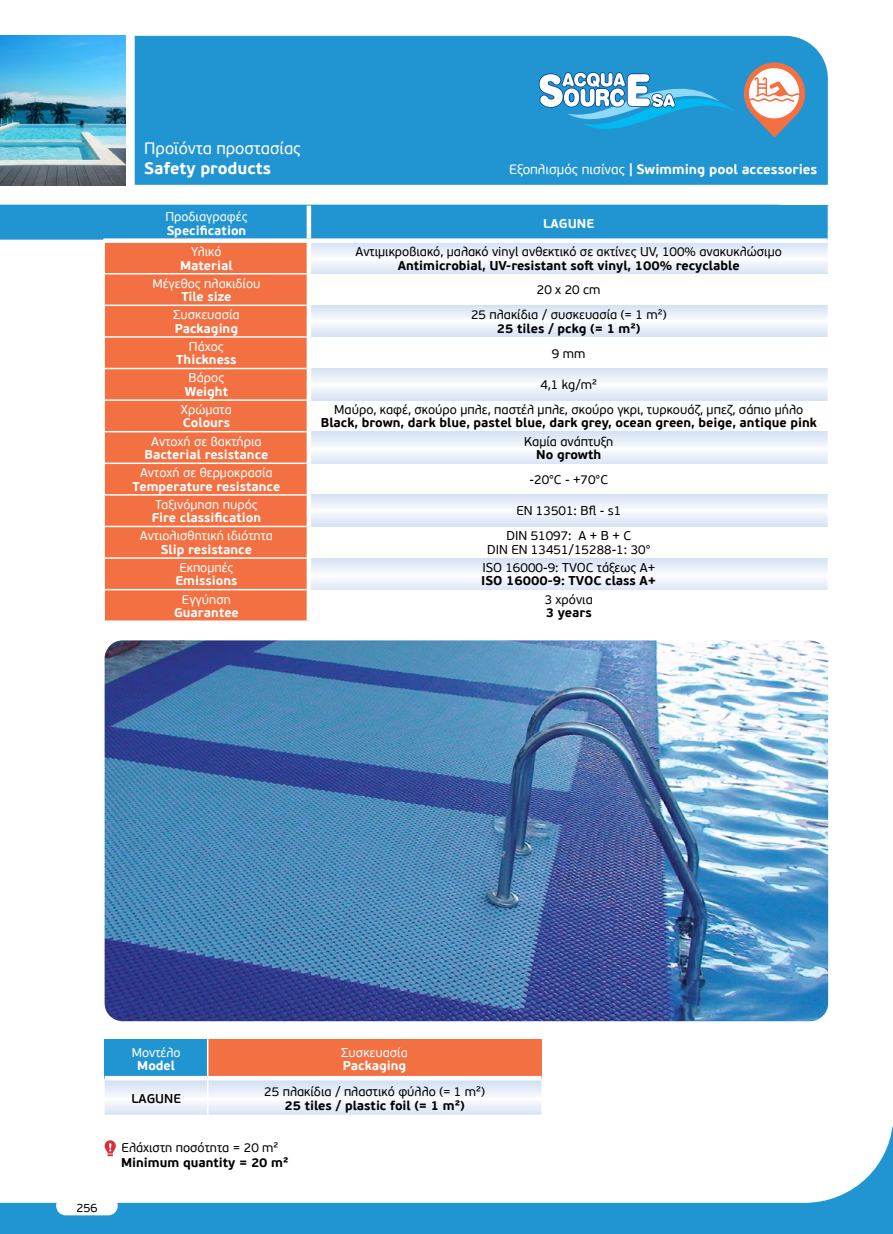
<style>
.page{position:relative;width:893px;height:1234px;background:#fff}
.page>*{position:absolute;margin:0;border:0;box-sizing:border-box;transform-origin:0 0}
.t1{font:16.5px "PF Beau Sans Pro";color:#fff}
.t2{font:700 16.5px "PF Beau Sans Pro";color:#fff}
.t3{font:700 13.5px "PF Beau Sans Pro";color:#fff}
.t4{font:12.75px/13.5px "PF Beau Sans Pro";color:#000;text-align:center}
.t5{font:700 12.75px "PF Beau Sans Pro";color:#000}
.t6{font:700 12.75px "PF Beau Sans Pro";color:#fff}
.t7{font:12.75px "PF Beau Sans Pro";color:#fff}
.t8{font:600 12.75px "PF Beau Sans Pro";color:#000}
.t9{font:12px "PF Beau Sans Pro";color:#000}
.s1{font-weight:400}
</style>
<div class="page">
<svg style="left:0;top:1127px;width:893px;height:106px"></svg>
<div style="left:57px;top:1196px;width:60px;height:18px;background:#fff;border-radius:9px"></div>
<div style="left:56px;top:1195px;width:62px;height:19px;border:2px solid #fff;border-radius:9px"></div>
<div style="left:135px;top:36px;width:693px;height:149px;background:#2194d2"></div>
<svg style="left:0;top:204px;width:781px;height:35px;background:#3aa0d7"></svg>
<svg style="left:538px;top:71px;width:197px;height:76px;background:#46a6d9"></svg>
<img style="left:0;top:36px;width:125px;height:149px">
<svg style="left:744px;top:62px;width:61px;height:76px"></svg>
<div style="left:104px;top:205px;width:205px;height:35px;background:#2194d2"></div>
<div style="left:309px;top:205px;width:519px;height:35px;background:#2194d2"></div>
<div style="left:105px;top:243px;width:202px;height:377px;background:#f37043"></div>
<svg style="left:311px;top:243px;width:517px;height:31px"></svg>
<svg style="left:311px;top:305px;width:517px;height:32px"></svg>
<svg style="left:311px;top:368px;width:517px;height:32px"></svg>
<svg style="left:311px;top:431px;width:517px;height:32px"></svg>
<svg style="left:311px;top:495px;width:517px;height:31px"></svg>
<svg style="left:311px;top:558px;width:517px;height:31px"></svg>
<hr style="left:103px;top:273px;width:204px;height:1px;background:#fff">
<hr style="left:103px;top:304px;width:204px;height:2px;background:#fff">
<hr style="left:103px;top:336px;width:204px;height:1px;background:#fff">
<hr style="left:103px;top:367px;width:204px;height:2px;background:#fff">
<hr style="left:103px;top:399px;width:204px;height:2px;background:#fff">
<hr style="left:103px;top:431px;width:204px;height:1px;background:#fff">
<hr style="left:103px;top:462px;width:204px;height:2px;background:#fff">
<hr style="left:103px;top:494px;width:204px;height:1px;background:#fff">
<hr style="left:103px;top:525px;width:204px;height:2px;background:#fff">
<hr style="left:103px;top:557px;width:204px;height:1px;background:#fff">
<hr style="left:103px;top:588px;width:204px;height:2px;background:#fff">
<div style="left:103px;top:238px;width:206px;height:5px;background:#fff"></div>
<div style="left:309px;top:238px;width:519px;height:5px;background:#fff"></div>
<hr style="left:307px;top:205px;width:4px;height:33px;background:#fff">
<div style="left:105px;top:1038px;width:103px;height:39px;background:#2194d2"></div>
<div style="left:208px;top:1038px;width:333px;height:39px;background:#f37043"></div>
<svg style="left:105px;top:1080px;width:436px;height:34px"></svg>
<hr style="left:207px;top:1038px;width:1px;height:37px;background:#fff">
<hr style="left:207px;top:1080px;width:1px;height:34px;background:#fff">
<div style="left:105px;top:1075px;width:103px;height:5px;background:#fff"></div>
<div style="left:208px;top:1075px;width:333px;height:5px;background:#fff"></div>
<img style="left:105px;top:640px;width:723px;height:380px">
<svg style="left:105px;top:1139px;width:11px;height:16px"></svg>
<p class="t1" style="left:144px;top:139px;width:158px">Προϊόντα προστασίας</p>
<p class="t2" style="left:144px;top:158px;width:128px">Safety products</p>
<p class="t7" style="left:165px;top:209px;width:84px">Προδιαγραφές</p>
<p class="t6" style="left:167px;top:222px;width:81px">Specification</p>
<p class="t7" style="left:191px;top:244px;width:32px">Υλικό</p>
<p class="t6" style="left:180px;top:257px;width:54px">Material</p>
<p class="t7" style="left:152px;top:276px;width:110px">Μέγεθος πλακιδίου</p>
<p class="t6" style="left:181px;top:289px;width:52px">Tile size</p>
<p class="t7" style="left:173px;top:307px;width:68px">Συσκευασία</p>
<p class="t6" style="left:175px;top:320px;width:65px">Packaging</p>
<p class="t7" style="left:189px;top:339px;width:36px">Πάχος</p>
<p class="t6" style="left:176px;top:352px;width:62px">Thickness</p>
<p class="t7" style="left:189px;top:370px;width:37px">Βάρος</p>
<p class="t6" style="left:185px;top:383px;width:45px">Weight</p>
<p class="t7" style="left:181px;top:402px;width:53px">Χρώματα</p>
<p class="t6" style="left:183px;top:415px;width:49px">Colours</p>
<p class="t7" style="left:151px;top:433px;width:112px">Αντοχή σε βακτήρια</p>
<p class="t6" style="left:144px;top:446px;width:126px">Bacterial resistance</p>
<p class="t7" style="left:140px;top:465px;width:134px">Αντοχή σε θερμοκρασία</p>
<p class="t6" style="left:133px;top:478px;width:149px">Temperature resistance</p>
<p class="t7" style="left:155px;top:497px;width:104px">Ταξινόμηση πυρός</p>
<p class="t6" style="left:152px;top:509px;width:111px">Fire classification</p>
<p class="t7" style="left:140px;top:528px;width:135px">Αντιολισθητική ιδιότητα</p>
<p class="t6" style="left:161px;top:541px;width:93px">Slip resistance</p>
<p class="t7" style="left:179px;top:560px;width:56px">Εκπομπές</p>
<p class="t6" style="left:175px;top:573px;width:64px">Emissions</p>
<p class="t7" style="left:182px;top:591px;width:50px">Εγγύηση</p>
<p class="t6" style="left:174px;top:604px;width:66px">Guarantee</p>
<p class="t3" style="left:509px;top:161px;width:310px"><span class="s1">Εξοπλισμός πισίνας</span> | Swimming pool accessories</p>
<p class="t6" style="left:543px;top:215px;width:52px">LAGUNE</p>
<p class="t4" style="left:356px;top:245px;width:428px">Αντιμικροβιακό, μαλακό vinyl ανθεκτικό σε ακτίνες UV, 100% ανακυκλώσιμο</p>
<p class="t5" style="left:398px;top:257px;width:343px">Antimicrobial, UV-resistant soft vinyl, 100% recyclable</p>
<p class="t4" style="left:537px;top:283px;width:65px">20 x 20 cm</p>
<p class="t4" style="left:471px;top:308px;width:197px">25 πλακίδια / συσκευασία (= 1 m²)</p>
<p class="t5" style="left:497px;top:320px;width:145px">25 tiles / pckg (= 1 m²)</p>
<p class="t4" style="left:552px;top:346px;width:35px">9 mm</p>
<p class="t4" style="left:540px;top:378px;width:58px">4,1 kg/m²</p>
<p class="t4" style="left:334px;top:403px;width:470px">Μαύρο, καφέ, σκούρο μπλε, παστέλ μπλε, σκούρο γκρι, τυρκουάζ, μπεζ, σάπιο μήλο</p>
<p class="t5" style="left:321px;top:415px;width:498px">Black, brown, dark blue, pastel blue, dark grey, ocean green, beige, antique pink</p>
<p class="t4" style="left:524px;top:434px;width:91px">Καμία ανάπτυξη</p>
<p class="t5" style="left:536px;top:446px;width:66px">No growth</p>
<p class="t4" style="left:530px;top:473px;width:80px">-20°C - +70°C</p>
<p class="t4" style="left:516px;top:504px;width:106px">EN 13501: Bfl - s1</p>
<p class="t4" style="left:487px;top:529px;width:165px">DIN 51097: A + B + C<br>DIN EN 13451/15288-1: 30°</p>
<p class="t4" style="left:482px;top:561px;width:174px">ISO 16000-9: TVOC τάξεως A+</p>
<p class="t5" style="left:481px;top:573px;width:177px">ISO 16000-9: TVOC class A+</p>
<p class="t4" style="left:545px;top:592px;width:50px">3 χρόνια</p>
<p class="t5" style="left:546px;top:604px;width:47px">3 years</p>
<p class="t9" style="left:76px;top:1200px;width:23px">256</p>
<p class="t7" style="left:132px;top:1044px;width:50px">Mοντέλο</p>
<p class="t6" style="left:137px;top:1057px;width:39px">Model</p>
<p class="t7" style="left:341px;top:1044px;width:68px">Συσκευασία</p>
<p class="t6" style="left:343px;top:1057px;width:65px">Packaging</p>
<p class="t8" style="left:131px;top:1090px;width:51px">LAGUNE</p>
<p class="t4" style="left:264px;top:1085px;width:222px">25 πλακίδια / πλαστικό φύλλο (= 1 m²)</p>
<p class="t5" style="left:284px;top:1097px;width:182px">25 tiles / plastic foil (= 1 m²)</p>
<p class="t4" style="left:122px;top:1140px;width:158px">Ελάχιστη ποσότητα = 20 m²</p>
<p class="t5" style="left:121px;top:1154px;width:169px">Minimum quantity = 20 m²</p>
</div>
